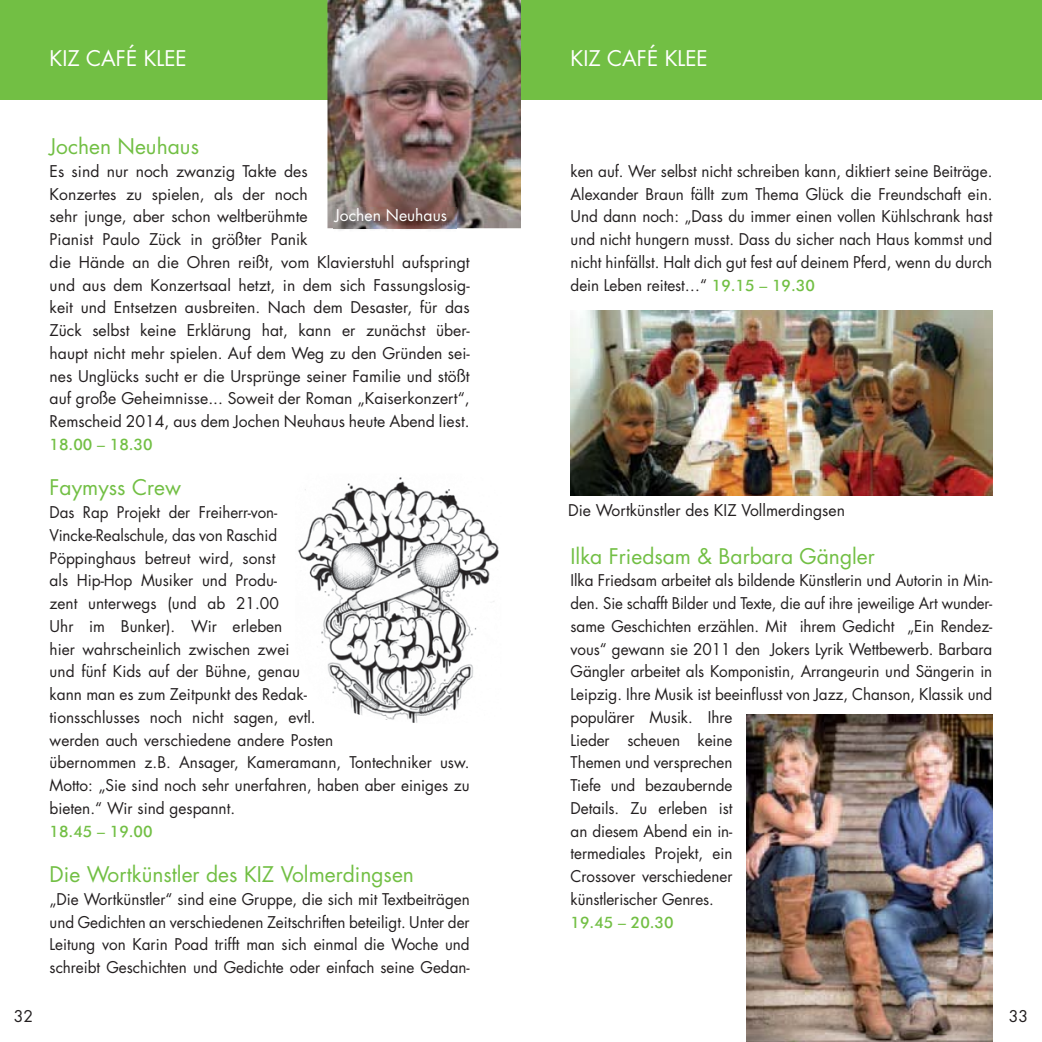
<style>
.page{position:relative;width:1042px;height:1042px;background:#fff}
.page>*{position:absolute;margin:0;border:0;box-sizing:border-box;transform-origin:0 0}
.t1{font:21px "Futura";color:#72bf44}
.t2{font:21px "Futura";color:#fff}
.t3{font:15.75px/22.8px "Futura";color:#231f20}
.t4{font:15.75px/22.8px "Futura";color:#231f20;scale:.96 1}
.t5{font:500 15.75px "Futura BT";color:#72bf44}
.t6{font:15.75px "Futura";color:#fff}
.s1{font-family:"Futura BT";font-weight:500;color:#72bf44}
</style>
<div class="page">
<div style="left:521px;top:0;width:521px;height:99px;background:#72bf44"></div>
<div style="left:0;top:0;width:521px;height:99px;background:#72bf44"></div>
<img style="left:327px;top:0;width:194px;height:228px">
<img style="left:334px;top:207px;width:123px;height:24px">
<img style="left:746px;top:714px;width:246px;height:328px">
<img style="left:298px;top:477px;width:201px;height:246px">
<img style="left:570px;top:310px;width:422px;height:186px">
<h1 class="t2" style="left:50px;top:49px;width:139px">KIZ CAFÉ KLEE</h1>
<h1 class="t1" style="left:50px;top:137px;width:151px">Jochen Neuhaus</h1>
<p class="t3" style="left:50px;top:161px;width:422px">Es sind nur noch zwanzig Takte des<br>Konzertes zu spielen, als der noch<br>sehr junge, aber schon weltberühmte<br>Pianist Paulo Zück in größter Panik<br>die Hände an die Ohren reißt, vom Klavierstuhl aufspringt und aus dem Konzertsaal hetzt, in dem sich Fassungslosig&shy;keit und Entsetzen ausbreiten. Nach dem Desaster, für das Zück selbst keine Erklärung hat, kann er zunächst über&shy;haupt nicht mehr spielen. Auf dem Weg zu den Gründen sei&shy;nes Unglücks sucht er die Ursprünge seiner Familie und stößt auf große Geheimnisse... Soweit der Roman „Kaiserkonzert“, Remscheid 2014, aus dem Jochen Neuhaus heute Abend liest.</p>
<p class="t5" style="left:50px;top:437px;width:105px">18.00 – 18.30</p>
<h1 class="t1" style="left:50px;top:478px;width:133px">Faymyss Crew</h1>
<p class="t4" style="left:50px;top:502px;width:439px">Das Rap Projekt der Freiherr-von-<br>Vincke-Realschule, das von Raschid<br>Pöppinghaus betreut wird, sonst<br>als Hip-Hop Musiker und Produ-<br>zent unterwegs (und ab 21.00<br>Uhr im Bunker). Wir erleben<br>hier wahrscheinlich zwischen zwei<br>und fünf Kids auf der Bühne, genau<br>kann man es zum Zeitpunkt des Redak-<br>tionsschlusses noch nicht sagen, evtl.<br>werden auch verschiedene andere Posten<br>übernommen z.B. Ansager, Kameramann, Tontechniker usw.<br>Motto: „Sie sind noch sehr unerfahren, haben aber einiges zu bieten.“ Wir sind gespannt.</p>
<p class="t5" style="left:50px;top:824px;width:105px">18.45 – 19.00</p>
<h1 class="t1" style="left:50px;top:865px;width:366px">Die Wortkünstler des KIZ Volmerdingsen</h1>
<p class="t3" style="left:50px;top:889px;width:422px;text-align:justify">„Die Wortkünstler“ sind eine Gruppe, die sich mit Textbeiträgen und Gedichten an verschiedenen Zeitschriften beteiligt. Unter der Leitung von Karin Poad trifft man sich einmal die Woche und schreibt Geschichten und Gedichte oder einfach seine Gedan-</p>
<p class="t6" style="left:335px;top:208px;width:114px">Jochen Neuhaus</p>
<h1 class="t2" style="left:570px;top:49px;width:139px">KIZ CAFÉ KLEE</h1>
<p class="t3" style="left:570px;top:161px;width:423px;text-align:justify">ken auf. Wer selbst nicht schreiben kann, diktiert seine Beiträge.<br>Alexander Braun fällt zum Thema Glück die Freundschaft ein.<br>Und dann noch: „Dass du immer einen vollen Kühlschrank hast und nicht hungern musst. Dass du sicher nach Haus kommst und nicht hinfällst. Halt dich gut fest auf deinem Pferd, wenn du durch dein Leben reitest…“ <span class="s1">19.15 – 19.30</span></p>
<p class="t3" style="left:568px;top:500px;width:278px">Die Wortkünstler des KIZ Vollmerdingsen</p>
<h1 class="t1" style="left:570px;top:546px;width:306px">Ilka Friedsam &amp; Barbara Gängler</h1>
<p class="t3" style="left:570px;top:570px;width:423px">Ilka Friedsam arbeitet als bildende Künstlerin und Autorin in Min&shy;den. Sie schafft Bilder und Texte, die auf ihre jeweilige Art wunder&shy;same Geschichten erzählen. Mit ihrem Gedicht „Ein Rendez&shy;vous“ gewann sie 2011 den Jokers Lyrik Wettbewerb. Barbara Gängler arbeitet als Komponistin, Arrangeurin und Sängerin in Leipzig. Ihre Musik ist beeinflusst von Jazz, Chanson, Klassik und populärer Musik. Ihre<br>Lieder scheuen keine<br>Themen und versprechen<br>Tiefe und bezaubernde<br>Details. Zu erleben ist<br>an diesem Abend ein in-<br>termediales Projekt, ein<br>Crossover verschiedener<br>künstlerischer Genres.</p>
<p class="t5" style="left:570px;top:915px;width:105px">19.45 – 20.30</p>
<p class="t3" style="left:14px;top:1006px;width:21px">32</p>
<p class="t3" style="left:1008px;top:1006px;width:21px">33</p>
</div>
